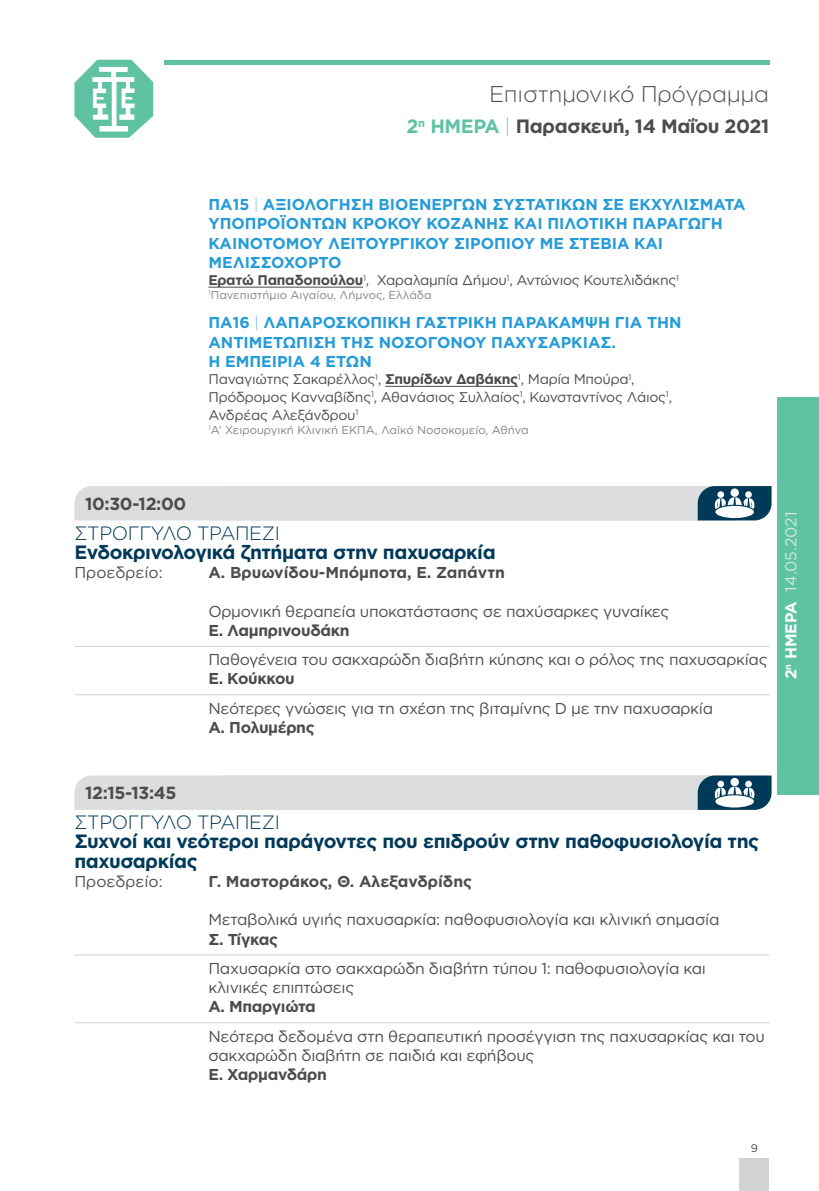
<style>
.page{position:relative;width:819px;height:1191px;background:#fff}
.page>*{position:absolute;margin:0;border:0;box-sizing:border-box;transform-origin:0 0}
.t1{font:300 22.75px "Gotham Greek";letter-spacing:-.02em;color:#4b4c4d}
.t2{font:700 19.25px/19.2px "Gotham Greek";letter-spacing:-.02em;color:#013a59}
.t3{font:300 19.25px "Gotham Greek";letter-spacing:-.02em;color:#013a59}
.t4{font:700 19.25px "Gotham Greek";letter-spacing:-.02em;color:#4b4c4d}
.t5{font:700 17.5px "Gotham Greek";letter-spacing:-.02em;color:#4b4c4d}
.t6{font:15.75px/19.2px "Gotham Greek";letter-spacing:-.02em;color:#4b4c4d}
.t7{font:700 15.75px/19.2px "Gotham Greek";color:#259bd7}
.t8{font:700 15.75px "Gotham Greek";letter-spacing:-.02em;color:#4b4c4d}
.t9{font:700 15.75px "Gotham Greek";color:#4b4c4d}
.t10{font:15.75px "Gotham Greek";color:#4b4c4d}
.t11{font:15.75px "Gotham Greek";color:#cfe9df}
.t12{font:14px/17.5px "Gotham Greek";letter-spacing:-.02em;color:#4b4c4d}
.t13{font:11.38px "Gotham Greek";color:#808285}
.t14{font:11.03px "Gotham Greek";color:#4b4c4d}
.s1{color:#5fc2a3}
.s2{font-weight:300;color:#5fc2a3}
.s3{font-weight:200}
.s4{font-weight:700}
.s5{font-weight:700;color:#fff}
</style>
<div class="page">
<div style="left:739px;top:1158px;width:30px;height:33px;background:#d1d2d4"></div>
<svg style="left:74px;top:60px;width:79px;height:78px"></svg>
<div style="left:777px;top:397px;width:42px;height:397px;background:#5fc2a3"></div>
<hr style="left:164px;top:60px;width:605px;height:4px;background:#5fc2a3">
<hr style="left:208px;top:287px;width:155px;height:1px;background:#4b4c4d">
<hr style="left:385px;top:386px;width:133px;height:1px;background:#4b4c4d">
<hr style="left:74px;top:646px;width:695px;height:1px;background:#d1d2d4">
<hr style="left:74px;top:694px;width:695px;height:1px;background:#d1d2d4">
<hr style="left:74px;top:954px;width:695px;height:1px;background:#d1d2d4">
<hr style="left:74px;top:1022px;width:695px;height:1px;background:#d1d2d4">
<svg style="left:74px;top:486px;width:697px;height:34px;background:#cdd2d6"></svg>
<svg style="left:74px;top:775px;width:697px;height:35px;background:#cdd2d6"></svg>
<h1 class="t1" style="left:489px;top:82px;width:282px">Επιστημονικό Πρόγραμμα</h1>
<p class="t4" style="left:406px;top:115px;width:364px"><span class="s1">2</span><sup>η</sup> <span class="s1">ΗΜΕΡΑ</span> <span class="s2">|</span> Παρασκευή, 14 Μαΐου 2021</p>
<p class="t7" style="left:208px;top:194px;width:538px">ΠΑ15 <span class="s3">|</span> ΑΞΙΟΛΟΓΗΣΗ ΒΙΟΕΝΕΡΓΩΝ ΣΥΣΤΑΤΙΚΩΝ ΣΕ ΕΚΧΥΛΙΣΜΑΤΑ ΥΠΟΠΡΟΪΟΝΤΩΝ ΚΡΟΚΟΥ ΚΟΖΑΝΗΣ ΚΑΙ ΠΙΛΟΤΙΚΗ ΠΑΡΑΓΩΓΗ ΚΑΙΝΟΤΟΜΟΥ ΛΕΙΤΟΥΡΓΙΚΟΥ ΣΙΡΟΠΙΟΥ ΜΕ ΣΤΕΒΙΑ ΚΑΙ ΜΕΛΙΣΣΟΧΟΡΤΟ</p>
<p class="t12" style="left:208px;top:271px;width:472px"><span class="s4">Ερατώ Παπαδοπούλου</span><sup>1</sup>, Χαραλαμπία Δήμου<sup>1</sup>, Αντώνιος Κουτελιδάκης<sup>1</sup></p>
<p class="t13" style="left:208px;top:289px;width:225px"><sup>1</sup>Πανεπιστήμιο Αιγαίου, Λήμνος, Ελλάδα</p>
<p class="t7" style="left:208px;top:313px;width:474px">ΠΑ16 <span class="s3">|</span> ΛΑΠΑΡΟΣΚΟΠΙΚΗ ΓΑΣΤΡΙΚΗ ΠΑΡΑΚΑΜΨΗ ΓΙΑ ΤΗΝ<br>ΑΝΤΙΜΕΤΩΠΙΣΗ ΤΗΣ ΝΟΣΟΓΟΝΟΥ ΠΑΧΥΣΑΡΚΙΑΣ.<br>Η ΕΜΠΕΙΡΙΑ 4 ΕΤΩΝ</p>
<p class="t12" style="left:208px;top:370px;width:465px">Παναγιώτης Σακαρέλλος<sup>1</sup>, <span class="s4">Σπυρίδων Δαβάκης</span><sup>1</sup>, Μαρία Μπούρα<sup>1</sup>,<br>Πρόδρομος Κανναβίδης<sup>1</sup>, Αθανάσιος Συλλαίος<sup>1</sup>, Κωνσταντίνος Λάιος<sup>1</sup>,<br>Ανδρέας Αλεξάνδρου<sup>1</sup></p>
<p class="t13" style="left:208px;top:423px;width:322px"><sup>1</sup>Α’ Χειρουργική Κλινική ΕΚΠΑ, Λαϊκό Νοσοκομείο, Αθήνα</p>
<p class="t5" style="left:85px;top:493px;width:103px">10:30-12:00</p>
<p class="t3" style="left:74px;top:522px;width:208px">ΣΤΡΟΓΓΥΛΌ ΤΡΑΠΈΖΙ</p>
<p class="t2" style="left:74px;top:542px;width:422px">Ενδοκρινολογικά ζητήματα στην παχυσαρκία</p>
<p class="t10" style="left:74px;top:564px;width:90px">Προεδρείο:</p>
<p class="t9" style="left:208px;top:563px;width:298px">Α. Βρυωνίδου-Μπόμποτα, Ε. Ζαπάντη</p>
<p class="t6" style="left:208px;top:601px;width:462px">Ορμονική θεραπεία υποκατάστασης σε παχύσαρκες γυναίκες</p>
<p class="t8" style="left:208px;top:621px;width:143px">Ε. Λαμπρινουδάκη</p>
<p class="t6" style="left:208px;top:649px;width:560px">Παθογένεια του σακχαρώδη διαβήτη κύησης και ο ρόλος της παχυσαρκίας</p>
<p class="t8" style="left:208px;top:669px;width:88px">Ε. Κούκκου</p>
<p class="t6" style="left:208px;top:698px;width:506px">Νεότερες γνώσεις για τη σχέση της βιταμίνης D με την παχυσαρκία</p>
<p class="t8" style="left:208px;top:718px;width:108px">Α. Πολυμέρης</p>
<p class="t11" style="left:782px;top:679px;width:169px;rotate:-90deg"><span class="s5">2</span><sup>η</sup> <span class="s5">ΗΜΕΡΑ</span> 14.05.2021</p>
<p class="t5" style="left:85px;top:782px;width:93px">12:15-13:45</p>
<p class="t3" style="left:74px;top:812px;width:208px">ΣΤΡΟΓΓΥΛΌ ΤΡΑΠΈΖΙ</p>
<p class="t2" style="left:74px;top:831px;width:686px">Συχνοί και νεότεροι παράγοντες που επιδρούν στην παθοφυσιολογία της παχυσαρκίας</p>
<p class="t10" style="left:74px;top:872px;width:90px">Προεδρείο:</p>
<p class="t9" style="left:208px;top:872px;width:265px">Γ. Μαστοράκος, Θ. Αλεξανδρίδης</p>
<p class="t6" style="left:208px;top:910px;width:512px">Μεταβολικά υγιής παχυσαρκία: παθοφυσιολογία και κλινική σημασία</p>
<p class="t8" style="left:208px;top:930px;width:71px">Σ. Τίγκας</p>
<p class="t6" style="left:208px;top:958px;width:499px">Παχυσαρκία στο σακχαρώδη διαβήτη τύπου 1: παθοφυσιολογία και κλινικές επιπτώσεις</p>
<p class="t8" style="left:208px;top:997px;width:109px">Α. Μπαργιώτα</p>
<p class="t6" style="left:208px;top:1026px;width:558px">Νεότερα δεδομένα στη θεραπευτική προσέγγιση της παχυσαρκίας και του σακχαρώδη διαβήτη σε παιδιά και εφήβους</p>
<p class="t8" style="left:208px;top:1065px;width:120px">Ε. Χαρμανδάρη</p>
<p class="t14" style="left:750px;top:1142px;width:9px">9</p>
</div>
